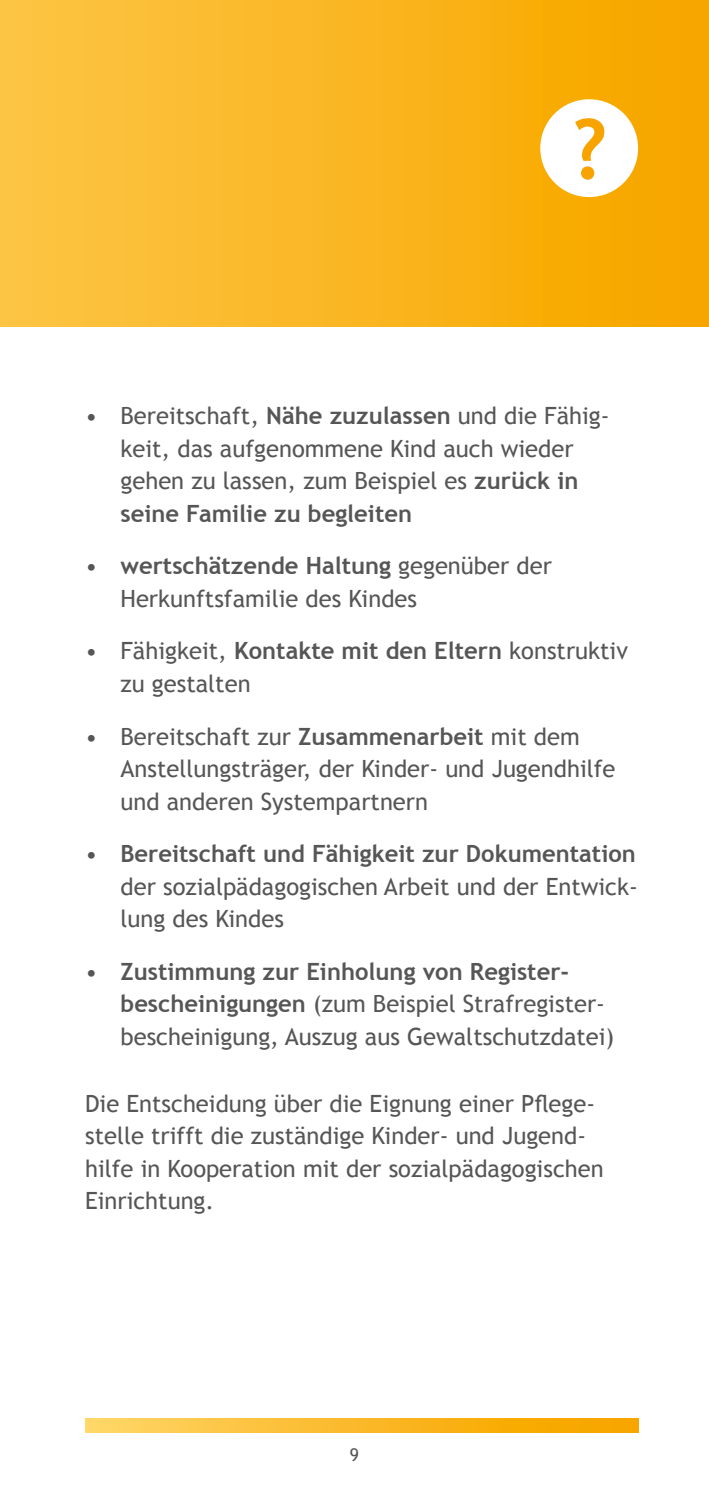
<style>
.page{position:relative;width:709px;height:1489px;background:#fff}
.page>*{position:absolute;margin:0;border:0;box-sizing:border-box;transform-origin:0 0}
.t1{font:700 83.25px "Trebuchet MS";color:#f7a400}
.t2{font:23.75px/32.5px "Trebuchet MS";color:#565656}
.t3{font:17.5px "Trebuchet MS";color:#565656}
.s1{font-weight:700}
</style>
<div class="page">
<svg style="left:85px;top:1418px;width:553px;height:14px;background:#faba2a"></svg>
<div style="left:0;top:0;width:709px;height:327px;background:linear-gradient(to right,#fdc547,#f7a500)"></div>
<div style="left:540px;top:99px;width:98px;height:98px;background:#fff;border-radius:50%"></div>
<h1 class="t1" style="left:571px;top:97px;width:38px">?</h1>
<p class="t2" style="left:120px;top:400px;width:490px;text-indent:-35px">• Bereitschaft, <span class="s1">Nähe zuzulassen</span> und die Fähig&shy;keit, das aufgenommene Kind auch wieder gehen zu lassen, zum Beispiel es <span class="s1">zurück in seine Familie zu begleiten</span></p>
<p class="t2" style="left:120px;top:550px;width:433px;text-indent:-35px">• <span class="s1">wertschätzende Haltung</span> gegenüber der -Herkunftsfamilie des Kindes</p>
<p class="t2" style="left:120px;top:635px;width:509px;text-indent:-35px">• Fähigkeit, <span class="s1">Kontakte mit den Eltern</span> konstruktiv zu gestalten</p>
<p class="t2" style="left:120px;top:720px;width:496px;text-indent:-35px">• Bereitschaft zur <span class="s1">Zusammenarbeit</span> mit dem<br>Anstellungsträger, der Kinder- und Jugendhilfe und anderen Systempartnern</p>
<p class="t2" style="left:120px;top:837px;width:519px;text-align:justify;text-indent:-35px">• <span class="s1">Bereitschaft und Fähigkeit zur Dokumentation </span>der sozialpädagogischen Arbeit und der Entwick&shy;lung des Kindes</p>
<p class="t2" style="left:120px;top:955px;width:495px;text-indent:-35px">• <span class="s1">Zustimmung zur Einholung von Register&shy;bescheinigungen</span> (zum Beispiel Strafregister&shy;bescheinigung, Auszug aus -Gewaltschutzdatei)</p>
<p class="t2" style="left:85px;top:1087px;width:520px">Die Entscheidung über die Eignung einer Pflege&shy;stelle trifft die zuständige Kinder- und Jugend&shy;hilfe in Kooperation mit der sozialpädagogischen Einrichtung.</p>
<p class="t3" style="left:350px;top:1443px;width:11px">9</p>
</div>
